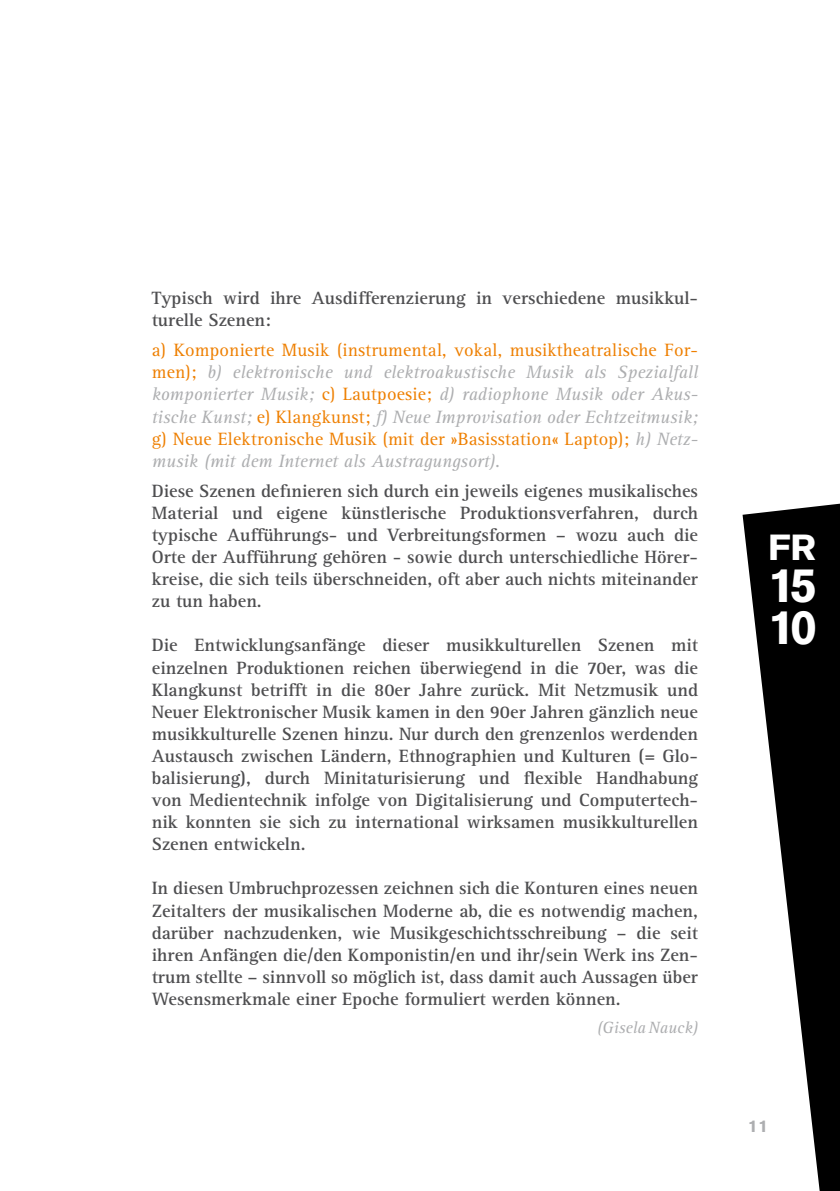
<style>
.page{position:relative;width:840px;height:1191px;background:#fff}
.page>*{position:absolute;margin:0;border:0;box-sizing:border-box;transform-origin:0 0}
.t1{font:700 48px/42px "Akzidenz Grotesk BE";color:#fff}
.t2{font:700 36px "Akzidenz Grotesk BE";color:#fff}
.t3{font:700 18.4px/22px "Rotis Serif";color:#4e4e50;text-align:justify}
.t4{font:italic 18.4px/22px "Rotis Serif";color:#adaeb0;text-align:justify}
.t5{font:italic 16.8px "Rotis Serif";color:#adaeb0}
.t6{font:700 16.8px "Akzidenz Grotesk BE";color:#adaeb0}
.s1{font-style:normal;color:#ee7f00}
</style>
<div class="page">
<svg style="left:742px;top:503px;width:97px;height:688px;fill:#000"></svg>
<p class="t3" style="left:152px;top:287px;width:547px">Typisch wird ihre Ausdifferenzierung in verschiedene musikkul&shy;turelle Szenen:</p>
<p class="t4" style="left:152px;top:340px;width:547px"><span class="s1">a) Komponierte Musik (instrumental, vokal, musiktheatralische For&shy;men);</span> b) elektronische und elektroakustische Musik als Spezialfall komponierter Musik; <span class="s1">c) Lautpoesie;</span> d) radiophone Musik oder Akus&shy;tische Kunst; <span class="s1">e) Klangkunst;</span> f) Neue Improvisation oder Echtzeitmusik; <span class="s1">g) Neue Elektronische Musik (mit der »Basisstation« Laptop);</span> h) Netz&shy;musik (mit dem Internet als Austragungsort).</p>
<p class="t3" style="left:152px;top:480px;width:547px">Diese Szenen definieren sich durch ein jeweils eigenes musikalisches Material und eigene künstlerische Produktionsverfahren, durch typische Aufführungs- und Verbreitungsformen – wozu auch die Orte der Aufführung gehören - sowie durch unterschiedliche Hörer&shy;kreise, die sich teils überschneiden, oft aber auch nichts miteinander zu tun haben.</p>
<p class="t3" style="left:152px;top:634px;width:547px">Die Entwicklungsanfänge dieser musikkulturellen Szenen mit einzelnen Produktionen reichen überwiegend in die 70er, was die Klangkunst betrifft in die 80er Jahre zurück. Mit Netzmusik und Neuer Elektronischer Musik kamen in den 90er Jahren gänzlich neue musikkulturelle Szenen hinzu. Nur durch den grenzenlos werdenden Austausch zwischen Ländern, Ethnographien und Kulturen (= Glo&shy;balisierung), durch Minitaturisierung und flexible Handhabung von Medientechnik infolge von Digitalisierung und Computertech&shy;nik konnten sie sich zu international wirksamen musikkulturellen Szenen entwickeln.</p>
<p class="t3" style="left:152px;top:877px;width:547px">In diesen Umbruchprozessen zeichnen sich die Konturen eines neuen Zeitalters der musikalischen Moderne ab, die es notwendig machen, darüber nachzudenken, wie Musikgeschichtsschreibung – die seit ihren Anfängen die/den Komponistin/en und ihr/sein Werk ins Zen&shy;trum stellte – sinnvoll so möglich ist, dass damit auch Aussagen über Wesensmerkmale einer Epoche formuliert werden können.</p>
<p class="t5" style="left:596px;top:1018px;width:103px">(Gisela Nauck)</p>
<h2 class="t2" style="left:767px;top:526px;width:49px">fr</h2>
<h1 class="t1" style="left:767px;top:564px;width:51px">15<br>10</h1>
<p class="t6" style="left:747px;top:1116px;width:21px">11</p>
</div>
